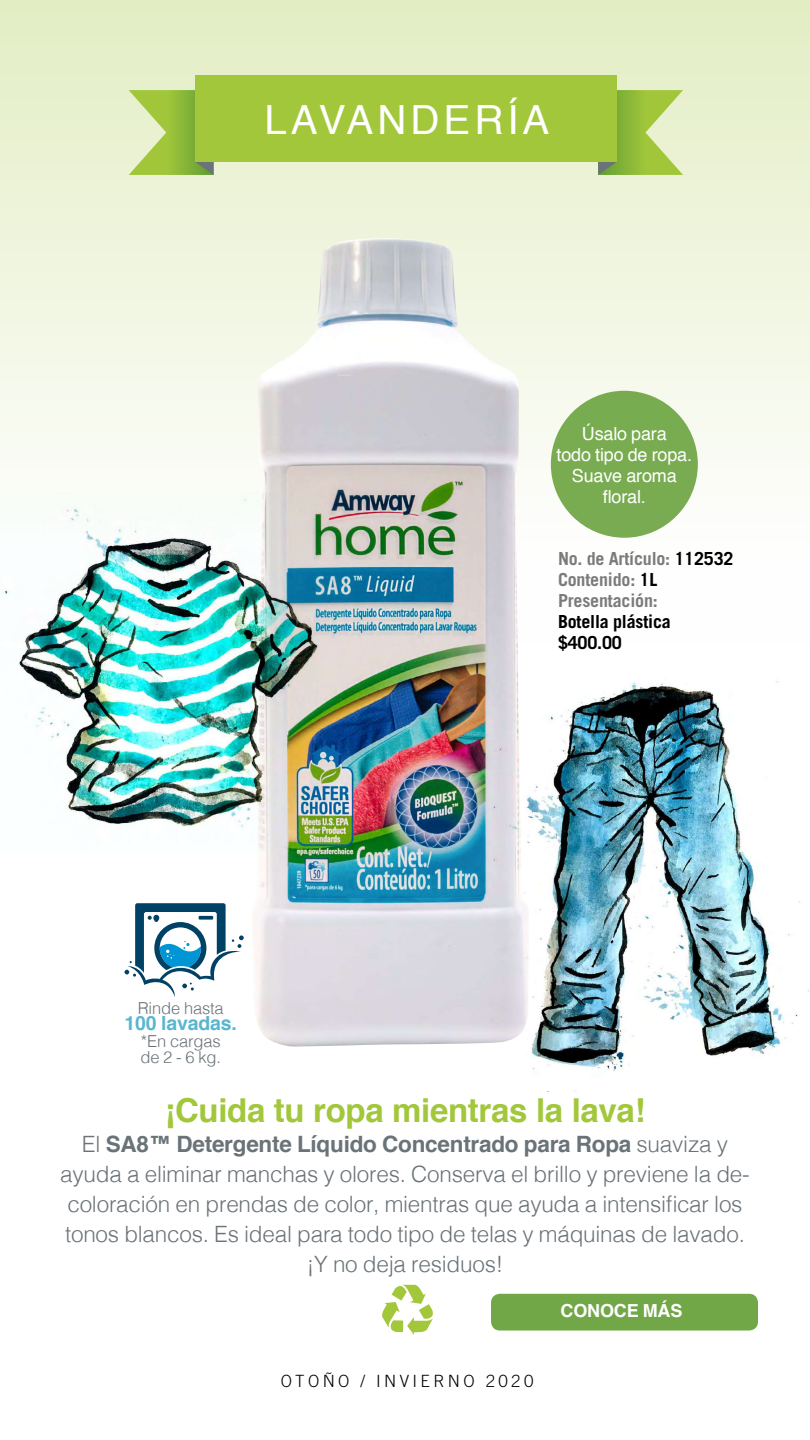
<style>
.page{position:relative;width:810px;height:1440px;background:#fff}
.page>*{position:absolute;margin:0;border:0;box-sizing:border-box;transform-origin:0 0}
.t1{font:40.2px "Helvetica";letter-spacing:.1em;color:#fff}
.t2{font:700 33px "Helvetica";letter-spacing:-.01em;color:#a2c73b}
.t3{font:300 22.5px/30px "Helvetica";letter-spacing:-.01em;color:#6a7378;text-align:center}
.t4{font:700 19.5px "Helvetica";letter-spacing:-.01em;color:#59b6d1}
.t5{font:700 18px/21px "Trade Gothic LT Std";letter-spacing:-.01em;color:#7c7b7b}
.t6{font:18px/21px "Helvetica";letter-spacing:-.01em;color:#fff;text-align:center}
.t7{font:700 18px/21px "Trade Gothic LT Std";letter-spacing:-.01em;color:#000}
.t8{font:700 18px "Helvetica";letter-spacing:-.01em;color:#fff}
.t9{font:300 16.88px "Trade Gothic LT Std";letter-spacing:.2em;color:#000}
.t10{font:300 16.5px/16.5px "Helvetica";letter-spacing:-.01em;color:#6a7378}
.s1{color:#000}
.s2{font-weight:700}
</style>
<div class="page">
<div style="left:0;top:1px;width:810px;height:641px;background:linear-gradient(to bottom,#e3eec4,#fff)"></div>
<img style="left:251px;top:238px;width:278px;height:809px">
<div style="left:195px;top:75px;width:422px;height:87px;background:#a2c73b"></div>
<svg style="left:129px;top:90px;width:85px;height:85px"></svg>
<svg style="left:598px;top:90px;width:85px;height:85px"></svg>
<img style="left:491px;top:672px;width:318px;height:420px">
<img style="left:0;top:492px;width:319px;height:360px">
<div style="left:551px;top:391px;width:147px;height:147px;background:#79ac51;border-radius:50%"></div>
<svg style="left:382px;top:1284px;width:51px;height:51px"></svg>
<svg style="left:124px;top:903px;width:120px;height:94px"></svg>
<div style="left:491px;top:1294px;width:267px;height:37px;background:#72a748;border-radius:9px"></div>
<h1 class="t1" style="left:264px;top:88px;width:287px">LAVANDERÍA</h1>
<p class="t6" style="left:557px;top:423px;width:137px">Úsalo para<br>todo tipo de ropa.<br>Suave aroma floral.</p>
<p class="t10" style="left:138px;top:999px;width:87px">Rinde hasta</p>
<p class="t4" style="left:125px;top:1008px;width:114px">100 lavadas.</p>
<p class="t10" style="left:140px;top:1032px;width:82px">*En cargas de 2 - 6 kg.</p>
<p class="t5" style="left:558px;top:548px;width:177px">No. de Artículo: <span class="s1">112532<br></span>Contenido: <span class="s1">1L<br></span>Presentación:</p>
<p class="t7" style="left:558px;top:611px;width:114px">Botella plástica $400.00</p>
<h2 class="t2" style="left:164px;top:1084px;width:483px">¡Cuida tu ropa mientras la lava!</h2>
<p class="t3" style="left:60px;top:1127px;width:691px">El <span class="s2">SA8™ Detergente Líquido Concentrado para Ropa</span> suaviza y ayuda a eliminar manchas y olores. Conserva el brillo y previene la de&shy;coloración en prendas de color, mientras que ayuda a intensificar los tonos blancos. Es ideal para todo tipo de telas y máquinas de lavado. ¡Y no deja residuos!</p>
<p class="t9" style="left:281px;top:1371px;width:254px">OTOÑO / INVIERNO 2020</p>
<p class="t8" style="left:561px;top:1296px;width:123px">CONOCE MÁS</p>
</div>
